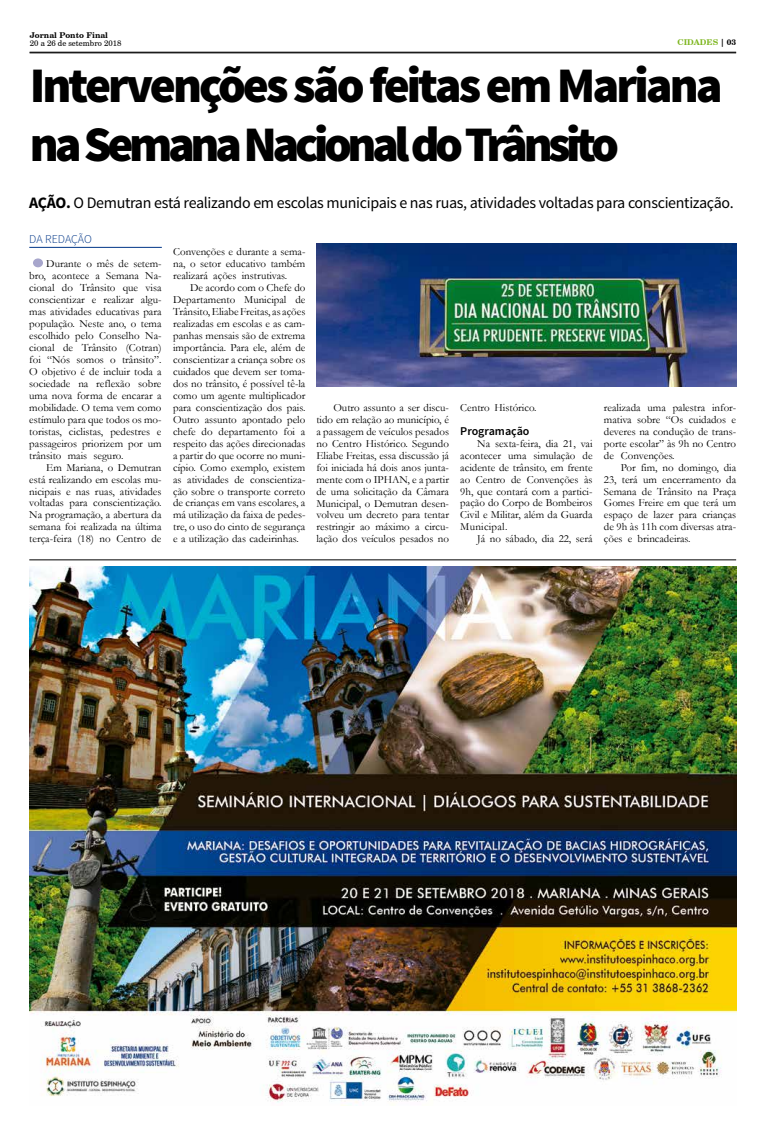
<style>
.page{position:relative;width:766px;height:1134px;background:#fff}
.page>*{position:absolute;margin:0;border:0;box-sizing:border-box;transform-origin:0 0}
.t1{font:900 49.8px/59.8px "Source Sans Pro";letter-spacing:-.07em;color:#000}
.t2{font:15.9px "Source Sans Pro";letter-spacing:-.02em;color:#000}
.t3{font:600 12px "Source Sans Pro";color:#000}
.t4{font:300 12px "Source Sans Pro";letter-spacing:-.01em;color:#003687}
.t5{font:11px/12px "Garamond";color:#000;text-align:justify}
.t6{font:8px "Century Schlbk Cyrillic BT";color:#000}
.t7{font:700 8px "Century Schlbk Cyrillic BT";color:#000}
.t8{font:700 8px "Century Schlbk Cyrillic BT";color:#7eb620}
.s1{font-weight:700}
.s2{color:#000}
</style>
<div class="page">
<hr style="left:30px;top:52px;width:706px;height:1px;background:#000">
<hr style="left:30px;top:53px;width:706px;height:1px;background:#000">
<hr style="left:29px;top:560px;width:707px;height:1px;background:#000">
<img style="left:30px;top:566px;width:706px;height:540px">
<hr style="left:29px;top:247px;width:133px;height:1px;background:#003687">
<div style="left:33px;top:258px;width:10px;height:9px;background:#a7a6cc;border-radius:50%"></div>
<img style="left:316px;top:243px;width:420px;height:144px">
<p class="t7" style="left:30px;top:30px;width:80px">Jornal Ponto Final</p>
<p class="t6" style="left:30px;top:38px;width:93px">20 a 26 de setembro 2018</p>
<h1 class="t1" style="left:30px;top:57px;width:694px">Intervenções são feitas em Mariana na Semana Nacional do Trânsito</h1>
<h2 class="t2" style="left:29px;top:192px;width:705px"><span class="s1">AÇÃO.</span> O Demutran está realizando em escolas municipais e nas ruas, atividades voltadas para conscientização.</h2>
<p class="t4" style="left:29px;top:232px;width:64px">DA REDAÇÃO</p>
<p class="t5" style="left:29px;top:258px;width:134px;text-indent:17px">Durante o mês de setem&shy;bro, acontece a Semana Na&shy;cional do Trânsito que visa conscientizar e realizar algu&shy;mas atividades educativas para população. Neste ano, o tema escolhido pelo Conselho Na&shy;cional de Trânsito (Cotran) foi “Nós somos o trânsito”.<br>O objetivo é de incluir toda a sociedade na reflexão sobre uma nova forma de encarar a mobilidade. O tema vem como estímulo para que todos os mo&shy;toristas, ciclistas, pedestres e passageiros priorizem por um trânsito mais seguro.</p>
<p class="t5" style="left:29px;top:461px;width:134px;text-indent:17px">Em Mariana, o Demutran está realizando em escolas mu&shy;nicipais e nas ruas, atividades voltadas para conscientização.<br>Na programação, a abertura da semana foi realizada na última terça-feira (18) no Centro de</p>
<p class="t8" style="left:677px;top:37px;width:60px">CIDADES <span class="s2">| 03</span></p>
<p class="t5" style="left:173px;top:246px;width:134px">Convenções e durante a sema&shy;na, o setor educativo também realizará ações instrutivas.</p>
<p class="t5" style="left:173px;top:281px;width:134px;text-indent:17px">De acordo com o Chefe do Departamento Municipal de Trânsito, Eliabe Freitas, as ações realizadas em escolas e as cam&shy;panhas mensais são de extrema importância. Para ele, além de conscientizar a criança sobre os cuidados que devem ser toma&shy;dos no trânsito, é possível tê-la como um agente multiplicador para conscientização dos pais.<br>Outro assunto apontado pelo chefe do departamento foi a respeito das ações direcionadas a partir do que ocorre no muni&shy;cípio. Como exemplo, existem as atividades de conscientiza&shy;ção sobre o transporte correto de crianças em vans escolares, a má utilização da faixa de pedes&shy;tre, o uso do cinto de segurança e a utilização das cadeirinhas.</p>
<p class="t5" style="left:603px;top:401px;width:134px">realizada uma palestra infor&shy;mativa sobre “Os cuidados e deveres na condução de trans&shy;porte escolar” às 9h no Centro de Convenções.</p>
<p class="t5" style="left:603px;top:461px;width:134px;text-indent:17px">Por fim, no domingo, dia 23, terá um encerramento da Semana de Trânsito na Praça Gomes Freire em que terá um espaço de lazer para crianças de 9h às 11h com diversas atra&shy;ções e brincadeiras.</p>
<p class="t5" style="left:316px;top:401px;width:134px;text-indent:17px">Outro assunto a ser discu&shy;tido em relação ao município, é a passagem de veículos pesados no Centro Histórico. Segundo Eliabe Freitas, essa discussão já foi iniciada há dois anos junta&shy;mente com o IPHAN, e a partir de uma solicitação da Câmara Municipal, o Demutran desen&shy;volveu um decreto para tentar restringir ao máximo a circu&shy;lação dos veículos pesados no</p>
<p class="t5" style="left:460px;top:401px;width:78px">Centro Histórico.</p>
<p class="t3" style="left:460px;top:423px;width:71px">Programação</p>
<p class="t5" style="left:460px;top:437px;width:134px;text-indent:17px">Na sexta-feira, dia 21, vai acontecer uma simulação de acidente de trânsito, em frente ao Centro de Convenções às 9h, que contará com a partici&shy;pação do Corpo de Bombeiros Civil e Militar, além da Guarda Municipal.</p>
<p class="t5" style="left:477px;top:533px;width:117px">Já no sábado, dia 22, será</p>
</div>
